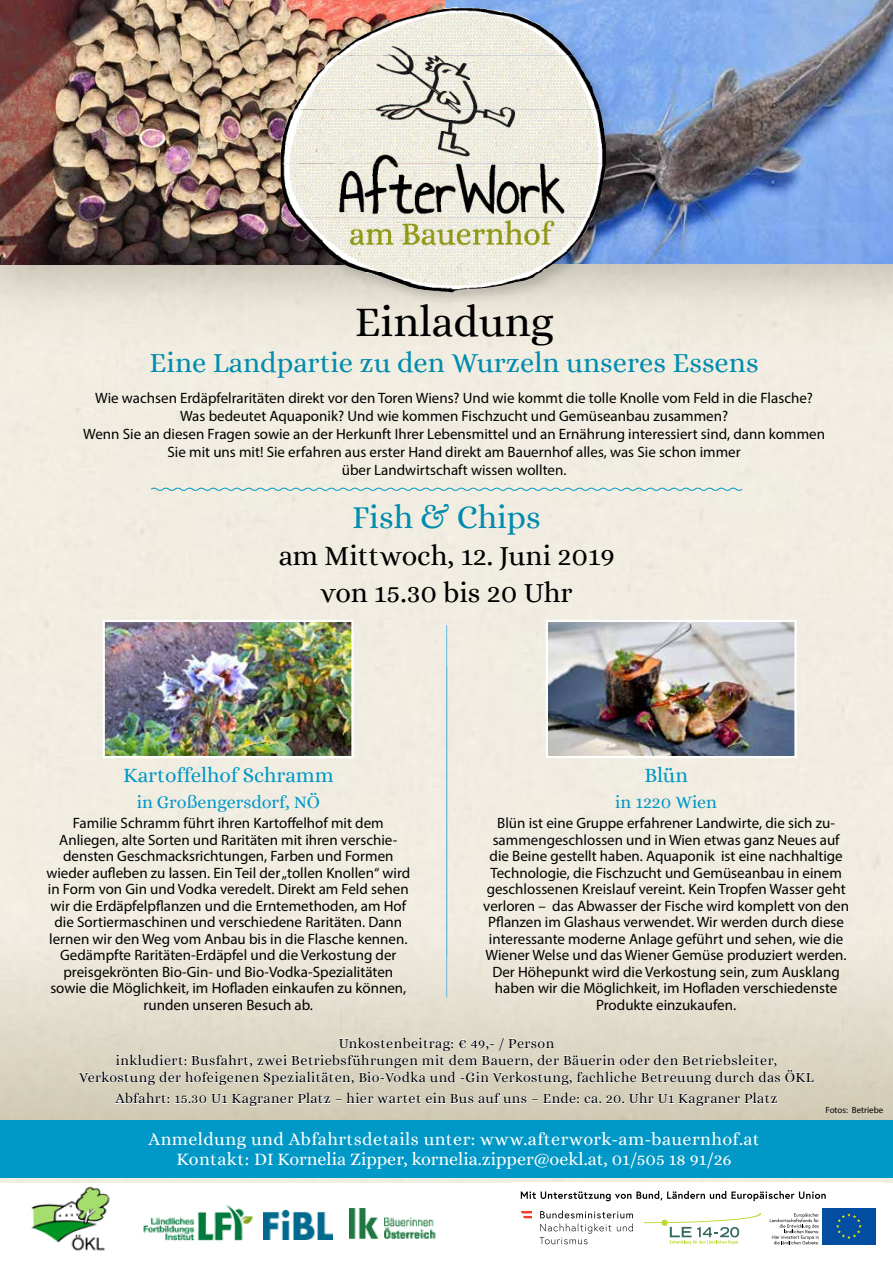
<style>
.page{position:relative;width:893px;height:1263px;background:#fff}
.page>*{position:absolute;margin:0;border:0;box-sizing:border-box;transform-origin:0 0}
.t1{font:43.5px "Alice";color:#000}
.t2{font:33px "Alice";color:#0098c6}
.t3{font:28.5px "Alice";color:#0098c6}
.t4{font:28.5px/37px "Alice";color:#000;text-align:center}
.t5{font:21px "Alice";color:#0098c6}
.t6{font:18px/20.2px "Alice";letter-spacing:.02em;color:#fff;text-align:center}
.t7{font:18px "Alice";color:#0098c6}
.t8{font:15px/16.5px "Myriad Pro";color:#000;text-align:center}
.t9{font:14.25px/17.1px "Alice";letter-spacing:.025em;color:#000;text-align:center}
.t10{font:9px "Myriad Pro";color:#000}
</style>
<div class="page">
<div style="left:0;top:0;width:497px;height:316px;background:#000;opacity:.12"></div>
<img style="left:0;top:0;width:431px;height:264px">
<div style="left:431px;top:0;width:462px;height:315px;background:#000;opacity:.12"></div>
<svg style="left:150px;top:487px;width:593px;height:5px;background:#bcd9da"></svg>
<hr style="left:446px;top:625px;width:1px;height:332px;background:#66b9db">
<img style="left:106px;top:623px;width:245px;height:132px">
<div style="left:103px;top:620px;width:251px;height:138px;border:2px solid #fff"></div>
<img style="left:549px;top:623px;width:245px;height:132px">
<div style="left:546px;top:620px;width:251px;height:138px;border:2px solid #fff"></div>
<hr style="left:446px;top:666px;width:1px;height:331px;background:#66b9db">
<img style="left:31px;top:1186px;width:79px;height:65px">
<img style="left:143px;top:1205px;width:111px;height:36px">
<img style="left:264px;top:1210px;width:69px;height:29px">
<img style="left:350px;top:1208px;width:86px;height:31px">
<div style="left:822px;top:1208px;width:54px;height:36px;background:#034ea2"></div>
<svg style="left:836px;top:1213px;width:26px;height:26px"></svg>
<svg style="left:770px;top:1213px;width:49px;height:32px"></svg>
<svg style="left:644px;top:1213px;width:117px;height:31px"></svg>
<svg style="left:539px;top:1210px;width:94px;height:34px"></svg>
<svg style="left:521px;top:1211px;width:11px;height:7px"></svg>
<svg style="left:521px;top:1191px;width:305px;height:10px"></svg>
<div style="left:0;top:1120px;width:893px;height:58px;background:#0098c6"></div>
<div style="left:278px;top:4px;width:343px;height:303px;background:#000;opacity:.15"></div>
<img style="left:335px;top:7px;width:238px;height:48px">
<img style="left:294px;top:55px;width:306px;height:54px">
<img style="left:281px;top:109px;width:325px;height:109px">
<img style="left:295px;top:218px;width:298px;height:54px">
<img style="left:366px;top:272px;width:175px;height:20px">
<svg style="left:79px;top:1036px;width:735px;height:50px;background:#e1ddcd"></svg>
<svg style="left:115px;top:1093px;width:662px;height:14px"></svg>
<h1 class="t1" style="left:355px;top:299px;width:200px">Einladung</h1>
<h3 class="t3" style="left:150px;top:347px;width:610px">Eine Landpartie zu den Wurzeln unseres Essens</h3>
<p class="t8" style="left:83px;top:388px;width:743px;line-height:18px">Wie wachsen Erdäpfelraritäten direkt vor den Toren Wiens? Und wie kommt die tolle Knolle vom Feld in die Flasche?<br>Was bedeutet Aquaponik? Und wie kommen Fischzucht und Gemüseanbau zusammen?<br>Wenn Sie an diesen Fragen sowie an der Herkunft Ihrer Lebensmittel und an Ernährung interessiert sind, dann kommen Sie mit uns mit! Sie erfahren aus erster Hand direkt am Bauernhof alles, was Sie schon immer<br>über Landwirtschaft wissen wollten.</p>
<h2 class="t2" style="left:352px;top:500px;width:190px">Fish &amp; Chips</h2>
<h3 class="t4" style="left:278px;top:538px;width:338px">am Mittwoch, 12. Juni 2019 von 15.30 bis 20 Uhr</h3>
<h3 class="t5" style="left:123px;top:764px;width:212px">Kartoffelhof Schramm</h3>
<p class="t7" style="left:137px;top:792px;width:185px">in Großengersdorf, NÖ</p>
<p class="t8" style="left:46px;top:815px;width:366px">Familie Schramm führt ihren Kartoffelhof mit dem Anliegen, alte Sorten und Raritäten mit ihren verschie&shy;densten Geschmacksrichtungen, Farben und Formen wieder aufeben zu lassen. Ein Teil der „tollen Knollen“ wird in Form von Gin und Vodka veredelt. Direkt am Feld sehen wir die Erdäpfelpflanzen und die Erntemethoden, am Hof die Sortiermaschinen und verschiedene Raritäten. Dann lernen wir den Weg vom Anbau bis in die Flasche kennen.<br>Gedämpfte Raritäten-Erdäpfel und die Verkostung der preisgekrönten Bio-Gin- und Bio-Vodka-Spezialitäten sowie die Möglichkeit, im Hofladen einkaufen zu können, runden unseren Besuch ab.</p>
<h3 class="t5" style="left:644px;top:764px;width:45px">Blün</h3>
<p class="t7" style="left:615px;top:792px;width:103px">in 1220 Wien</p>
<p class="t8" style="left:483px;top:815px;width:367px">Blün ist eine Gruppe erfahrener Landwirte, die sich zu&shy;sammengeschlossen und in Wien etwas ganz Neues auf die Beine gestellt haben. Aquaponik ist eine nachhaltige Technologie, die Fischzucht und Gemüseanbau in einem geschlossenen Kreislauf vereint. Kein Tropfen Wasser geht verloren – das Abwasser der Fische wird komplett von den Pflanzen im Glashaus verwendet. Wir werden durch diese interessante moderne Anlage geführt und sehen, wie die Wiener Welse und das Wiener Gemüse produziert werden.<br>Der Höhepunkt wird die Verkostung sein, zum Ausklang haben wir die Möglichkeit, im Hofladen verschiedenste Produkte einzukaufen.</p>
<p class="t9" style="left:79px;top:1035px;width:736px">Unkostenbeitrag: € 49,- / Person<br>inkludiert: Busfahrt, zwei Betriebsführungen mit dem Bauern, der Bäuerin oder den Betriebsleiter,<br>Verkostung der hofeigenen Spezialitäten, Bio-Vodka und -Gin Verkostung, fachliche Betreuung durch das ÖKL</p>
<p class="t9" style="left:115px;top:1090px;width:664px">Abfahrt: 15.30 U1 Kagraner Platz – hier wartet ein Bus auf uns – Ende: ca. 20. Uhr U1 Kagraner Platz</p>
<p class="t6" style="left:149px;top:1129px;width:613px">Anmeldung und Abfahrtsdetails unter: www.afterwork-am-bauernhof.at<br>Kontakt: DI Kornelia Zipper, kornelia.zipper@oekl.at, 01/505 18 91/26</p>
<p class="t10" style="left:826px;top:1104px;width:59px">Fotos: Betriebe</p>
</div>
